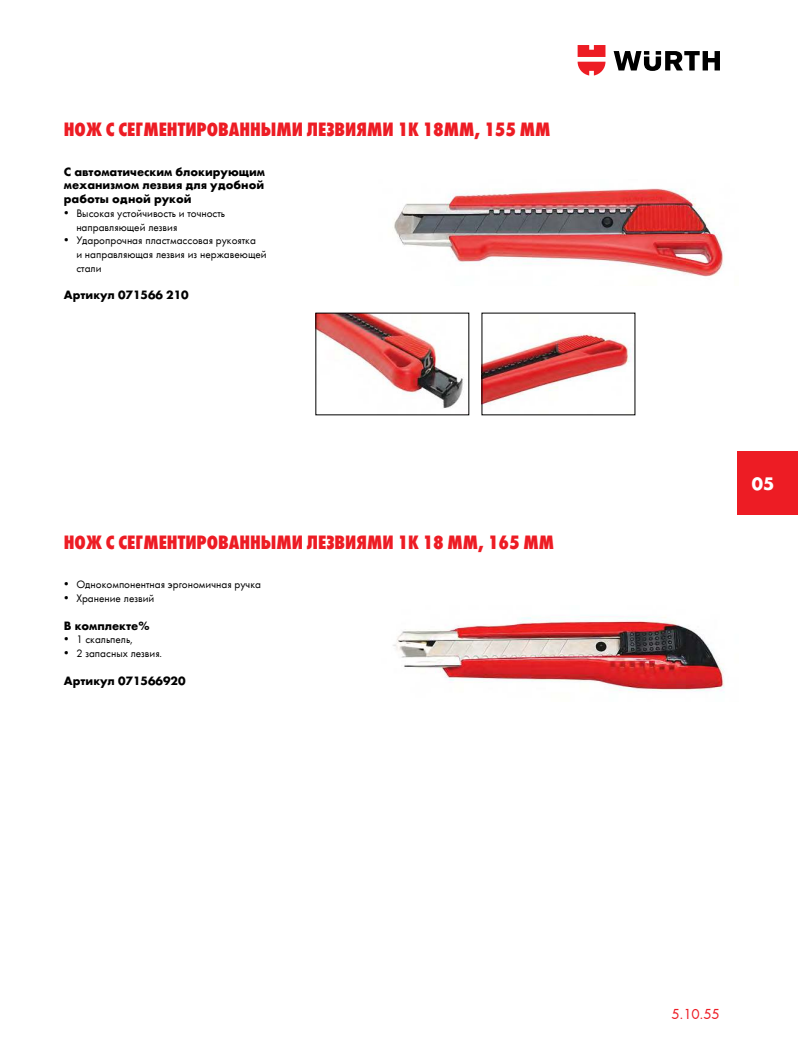
<style>
.page{position:relative;width:798px;height:1053px;background:#fff}
.page>*{position:absolute;margin:0;border:0;box-sizing:border-box;transform-origin:0 0}
.t1{font:20px "Wuerth Extra Bold Cond Caps";color:#ed1c24}
.t2{font:700 18.75px "Wuerth";color:#fff}
.t3{font:15px "Wuerth";color:#ed1c24}
.t4{font:700 12.5px/13.8px "Wuerth";color:#000;text-align:justify}
.t5{font:11.25px/13.8px "Wuerth";color:#000}
</style>
<div class="page">
<img style="left:393px;top:617px;width:332px;height:76px">
<img style="left:394px;top:188px;width:331px;height:89px">
<img style="left:317px;top:315px;width:147px;height:93px">
<img style="left:483px;top:333px;width:148px;height:74px">
<svg style="left:613px;top:51px;width:106px;height:20px"></svg>
<svg style="left:577px;top:45px;width:28px;height:30px"></svg>
<div style="left:737px;top:450px;width:60px;height:64px;background:#ed1c24"></div>
<h1 class="t1" style="left:64px;top:116px;width:488px">Нож с сегментированными лезвиями 1К 18мм, 155 мм</h1>
<p class="t4" style="left:64px;top:163px;width:203px">С автоматическим блокирующим механизмом лезвия для удобной работы одной рукой</p>
<p class="t5" style="left:76px;top:206px;width:150px;text-indent:-12px">• Высокая устойчивость и точность направляющей лезвия</p>
<p class="t5" style="left:76px;top:233px;width:192px;text-indent:-12px">• Ударопрочная пластмассовая рукоятка<br>и направляющая лезвия из нержавеющей стали</p>
<p class="t4" style="left:64px;top:287px;width:126px">Артикул 071566 210</p>
<h1 class="t1" style="left:64px;top:528px;width:491px">Нож с сегментированными лезвиями 1К 18 мм, 165 мм</h1>
<p class="t5" style="left:64px;top:577px;width:198px">• Однокомпонентная эргономичная ручка</p>
<p class="t5" style="left:64px;top:591px;width:92px">• Хранение лезвий</p>
<p class="t4" style="left:64px;top:617px;width:87px">В комплекте%</p>
<p class="t5" style="left:64px;top:632px;width:70px">• 1 скальпель,</p>
<p class="t5" style="left:64px;top:646px;width:100px">• 2 запасных лезвия.</p>
<p class="t4" style="left:64px;top:672px;width:123px">Артикул 071566920</p>
<h2 class="t2" style="left:751px;top:472px;width:24px">05</h2>
<h3 class="t3" style="left:671px;top:1005px;width:50px">5.10.55</h3>
</div>
